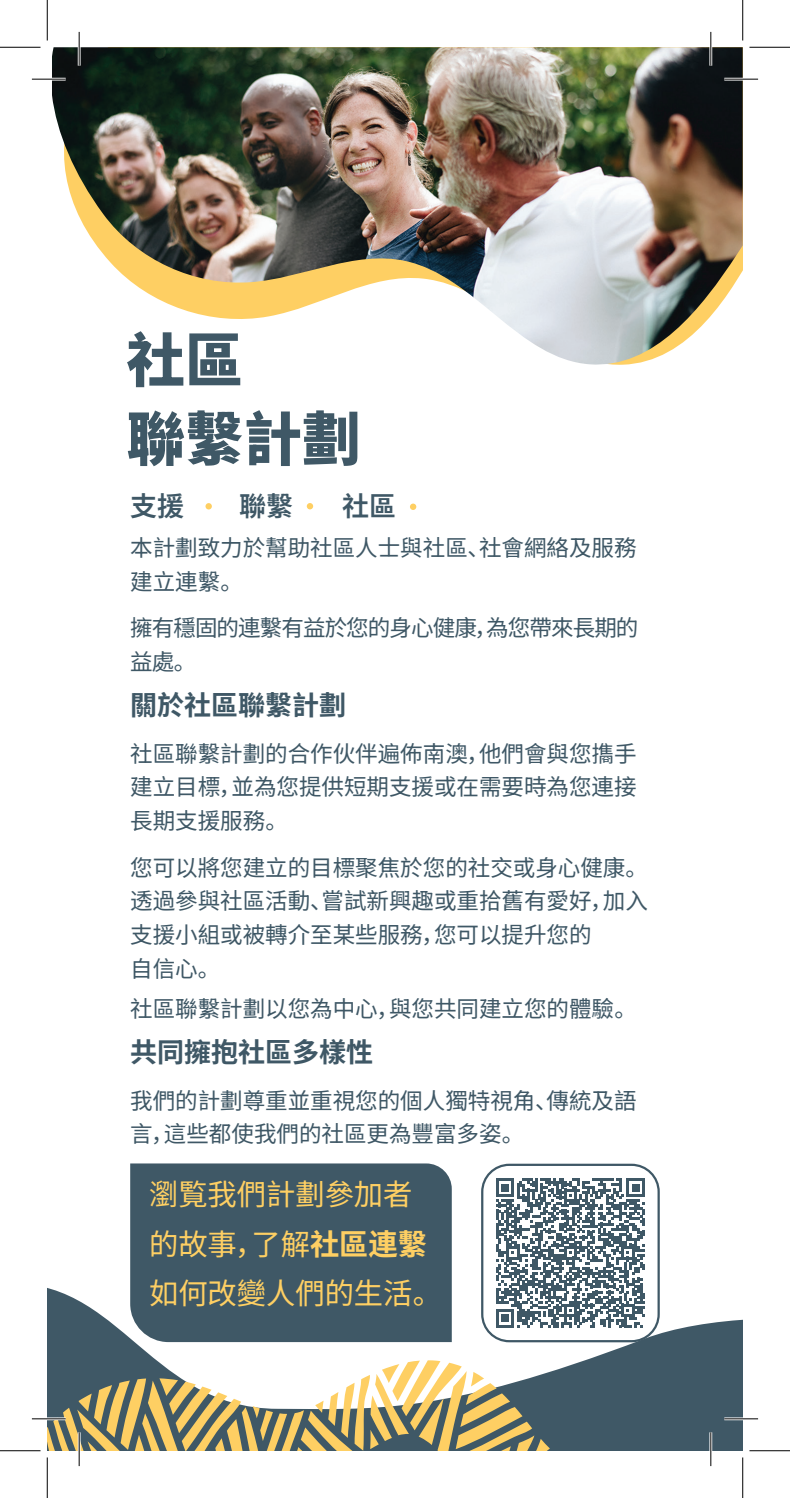
<style>
.page{position:relative;width:790px;height:1498px;background:#fff}
.page>*{position:absolute;margin:0;border:0;box-sizing:border-box;transform-origin:0 0}
.t1{font:900 58.5px "Noto Sans SC";color:#3f5866}
.t2{font:29.25px/49.5px "Noto Sans SC";color:#fecf63}
.t3{font:700 27px "Noto Sans SC";color:#3f5866}
.t4{font:600 27px "Noto Sans SC";color:#3f5866}
.t5{font:22.5px/33.8px "Noto Sans SC";color:#3f5866}
.t6{font:22.5px/33.8px "Noto Sans SC";letter-spacing:-.04em;color:#3f5866}
.s1{font-weight:700}
</style>
<div class="page">
<img style="left:52px;top:47px;width:690px;height:318px">
<svg style="left:47px;top:1288px;width:695px;height:72px"></svg>
<svg style="left:47px;top:1360px;width:695px;height:90px;fill:#3f5866"></svg>
<div style="left:130px;top:1163px;width:322px;height:179px;background:#3f5866"></div>
<svg style="left:496px;top:1178px;width:149px;height:149px"></svg>
<div style="left:481px;top:1163px;width:179px;height:179px;border:2px solid #3f5866;border-radius:27px"></div>
<div style="left:205px;top:503px;width:7px;height:6px;background:#fecf63;border-radius:50%"></div>
<svg style="left:307px;top:503px;width:6px;height:6px"></svg>
<div style="left:410px;top:503px;width:6px;height:7px;background:#fecf63;border-radius:50%"></div>
<hr style="left:32px;top:78px;width:34px;height:3px;background:#fff">
<hr style="left:724px;top:78px;width:34px;height:3px;background:#fff">
<hr style="left:32px;top:1417px;width:34px;height:3px;background:#fff">
<hr style="left:724px;top:1417px;width:34px;height:3px;background:#fff">
<hr style="left:78px;top:32px;width:3px;height:34px;background:#fff">
<hr style="left:78px;top:1432px;width:3px;height:34px;background:#fff">
<hr style="left:709px;top:32px;width:3px;height:34px;background:#fff">
<hr style="left:709px;top:1432px;width:3px;height:34px;background:#fff">
<hr style="left:32px;top:79px;width:34px;height:1px;background:#000">
<hr style="left:724px;top:79px;width:34px;height:1px;background:#000">
<hr style="left:32px;top:1418px;width:34px;height:1px;background:#000">
<hr style="left:724px;top:1418px;width:34px;height:1px;background:#000">
<hr style="left:79px;top:32px;width:1px;height:34px;background:#000">
<hr style="left:79px;top:1432px;width:1px;height:34px;background:#000">
<hr style="left:710px;top:32px;width:1px;height:34px;background:#000">
<hr style="left:710px;top:1432px;width:1px;height:34px;background:#000">
<hr style="left:0;top:47px;width:40px;height:1px;background:#000">
<hr style="left:749px;top:47px;width:41px;height:1px;background:#000">
<hr style="left:0;top:1450px;width:40px;height:1px;background:#000">
<hr style="left:749px;top:1450px;width:41px;height:1px;background:#000">
<hr style="left:47px;top:0;width:1px;height:40px;background:#000">
<hr style="left:47px;top:1457px;width:1px;height:41px;background:#000">
<hr style="left:742px;top:0;width:1px;height:40px;background:#000">
<hr style="left:742px;top:1457px;width:1px;height:41px;background:#000">
<h1 class="t1" style="left:126px;top:327px;width:118px">社區</h1>
<h1 class="t1" style="left:126px;top:406px;width:235px">聯繫計劃</h1>
<h2 class="t4" style="left:130px;top:490px;width:56px">支援</h2>
<h2 class="t4" style="left:239px;top:490px;width:55px">聯繫</h2>
<h2 class="t4" style="left:342px;top:490px;width:55px">社區</h2>
<p class="t5" style="left:130px;top:531px;width:508px">本計劃致力於幫助社區人士與社區、社會網絡及服務</p>
<p class="t5" style="left:130px;top:565px;width:114px">建立連繫。</p>
<p class="t6" style="left:130px;top:611px;width:510px">擁有穩固的連繫有益於您的身心健康，為您帶來長期的益處。</p>
<h2 class="t3" style="left:130px;top:690px;width:218px">關於社區聯繫計劃</h2>
<p class="t5" style="left:130px;top:737px;width:508px">社區聯繫計劃的合作伙伴遍佈南澳，他們會與您㩦手</p>
<p class="t5" style="left:130px;top:770px;width:508px">建立目標，並為您提供短期支援或在需要時為您連接</p>
<p class="t5" style="left:130px;top:804px;width:159px">長期支援服務。</p>
<p class="t5" style="left:130px;top:851px;width:519px">您可以將您建立的目標聚焦於您的社交或身心健康。</p>
<p class="t5" style="left:130px;top:884px;width:519px">透過參與社區活動、嘗試新興趣或重拾舊有愛好，加入支援小組或被轉介至某些服務，您可以提升您的</p>
<p class="t5" style="left:130px;top:952px;width:92px">自信心。</p>
<p class="t5" style="left:130px;top:992px;width:508px">社區聯繫計劃以您為中心，與您共同建立您的體驗。</p>
<h2 class="t3" style="left:130px;top:1037px;width:245px">共同擁抱社區多樣性</h2>
<p class="t5" style="left:130px;top:1084px;width:508px">我們的計劃尊重並重視您的個人獨特視角、傳統及語言，這些都使我們的社區更為豐富多姿。</p>
<h2 class="t2" style="left:149px;top:1170px;width:294px">瀏覧我們計劃參加者的故事，了解<span class="s1">社區連繫</span>如何改變人們的生活。</h2>
</div>
